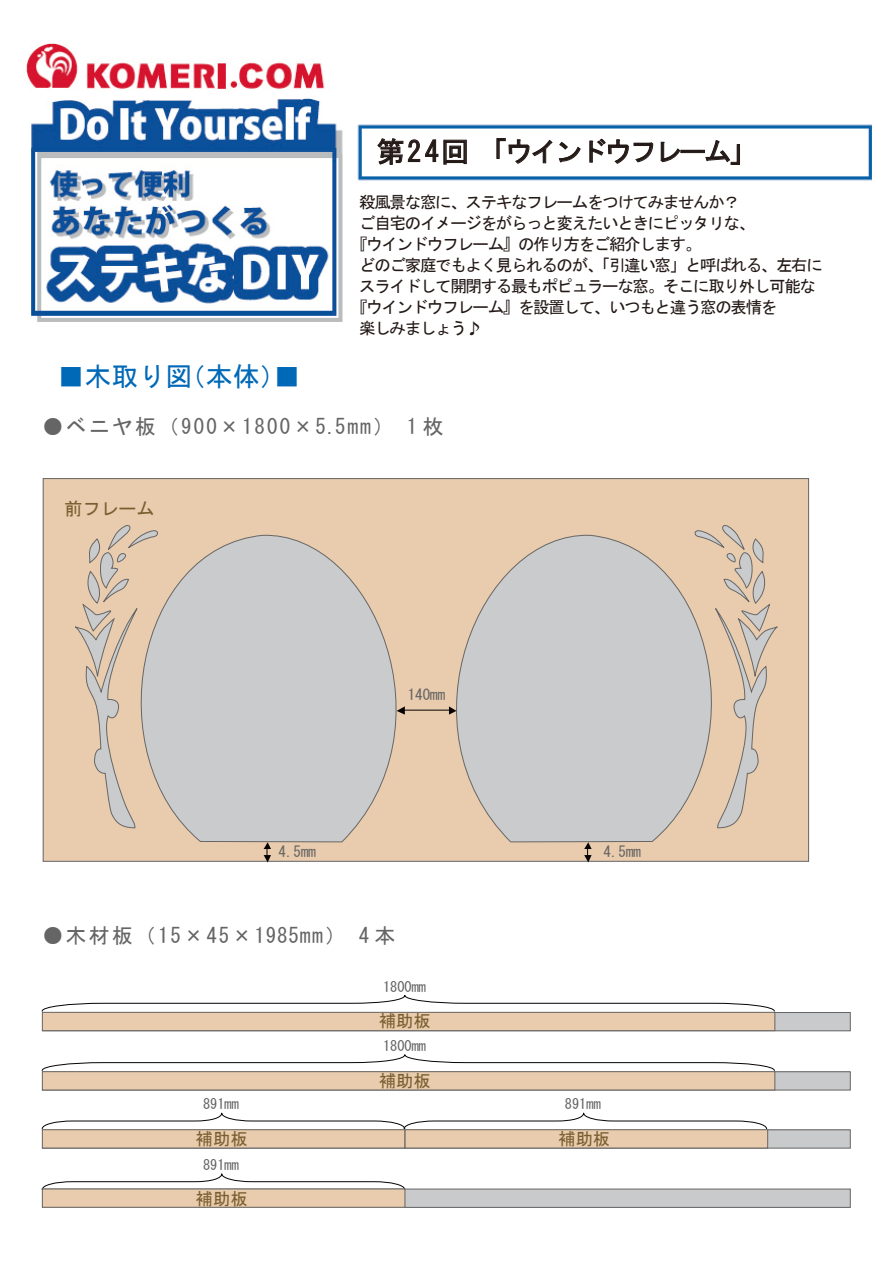
<style>
.page{position:relative;width:893px;height:1263px;background:#fff}
.page>*{position:absolute;margin:0;border:0;box-sizing:border-box;transform-origin:0 0}
.t1{font:27px "MS Gothic";letter-spacing:-.08em;color:#231916}
.t2{font:27px "MS Gothic";color:#0069b7}
.t3{font:21px "MS Gothic";letter-spacing:.1em;color:#666565}
.t4{font:18px "MS Gothic";color:#785e30}
.t5{font:17.25px "MS Gothic";color:#785e30}
.t6{font:16.5px "MS Gothic";letter-spacing:-.08em;color:#231916}
.t7{font:15px "MS Gothic";color:#666565}
.t8{font:14.4px "MS Gothic";color:#666565}
.s1{font-size:28.5px}
</style>
<div class="page">
<img style="left:26px;top:43px;width:846px;height:279px">
<div style="left:372px;top:133px;width:395px;height:38px;background:#fff"></div>
<svg style="left:377px;top:138px;width:90px;height:27px"></svg>
<svg style="left:496px;top:138px;width:56px;height:26px"></svg>
<svg style="left:558px;top:141px;width:23px;height:21px"></svg>
<svg style="left:589px;top:138px;width:64px;height:26px"></svg>
<svg style="left:660px;top:141px;width:21px;height:21px"></svg>
<div style="left:681px;top:150px;width:24px;height:3px;border:1px solid #231916"></div>
<svg style="left:705px;top:140px;width:35px;height:25px"></svg>
<div style="left:355px;top:197px;width:465px;height:50px;background:#fff"></div>
<div style="left:43px;top:479px;width:766px;height:382px;background:#e9ccad"></div>
<svg style="left:75px;top:525px;width:83px;height:246px"></svg>
<svg style="left:98px;top:532px;width:299px;height:310px"></svg>
<svg style="left:695px;top:525px;width:83px;height:245px"></svg>
<svg style="left:405px;top:532px;width:350px;height:310px"></svg>
<hr style="left:403px;top:710px;width:47px;height:1px;background:#060202">
<svg style="left:397px;top:706px;width:8px;height:9px"></svg>
<svg style="left:449px;top:706px;width:7px;height:9px"></svg>
<svg style="left:264px;top:842px;width:7px;height:20px"></svg>
<svg style="left:584px;top:842px;width:8px;height:20px"></svg>
<svg style="left:41px;top:995px;width:734px;height:17px"></svg>
<svg style="left:41px;top:1054px;width:734px;height:17px"></svg>
<svg style="left:41px;top:1173px;width:364px;height:17px"></svg>
<svg style="left:41px;top:1112px;width:726px;height:18px"></svg>
<div style="left:43px;top:1012px;width:807px;height:19px;background:#c9cacb"></div>
<div style="left:42px;top:1012px;width:808px;height:19px;border:1px solid #666565"></div>
<div style="left:43px;top:1072px;width:807px;height:18px;background:#c9cacb"></div>
<div style="left:42px;top:1071px;width:808px;height:19px;border:1px solid #666565"></div>
<div style="left:43px;top:1130px;width:807px;height:18px;background:#c9cacb"></div>
<div style="left:43px;top:1189px;width:807px;height:18px;background:#c9cacb"></div>
<div style="left:42px;top:1189px;width:808px;height:18px;border:1px solid #666565"></div>
<div style="left:42px;top:1012px;width:733px;height:19px;background:#e9ccad"></div>
<div style="left:42px;top:1012px;width:733px;height:19px;border:1px solid #666565"></div>
<div style="left:42px;top:1072px;width:733px;height:18px;background:#e9ccad"></div>
<div style="left:42px;top:1071px;width:733px;height:19px;border:1px solid #666565"></div>
<div style="left:42px;top:1130px;width:363px;height:18px;background:#e9ccad"></div>
<div style="left:42px;top:1129px;width:363px;height:19px;border:1px solid #666565"></div>
<div style="left:42px;top:1189px;width:363px;height:18px;background:#e9ccad"></div>
<div style="left:405px;top:1130px;width:363px;height:18px;background:#e9ccad"></div>
<div style="left:405px;top:1129px;width:363px;height:19px;border:1px solid #666565"></div>
<p class="t1" style="left:376px;top:138px;width:382px"><span class="s1">第2 4回　「</span>ウインドウフレーム<span class="s1">」</span></p>
<p class="t6" style="left:359px;top:194px;width:382px">殺風景な窓に、ステキなフレームをつけてみませんか？</p>
<p class="t6" style="left:359px;top:215px;width:397px">ご自宅のイメージをがらっと変えたいときにピッタリな、</p>
<p class="t6" style="left:351px;top:236px;width:352px">『ウインドウフレーム』の作り方をご紹介します。</p>
<p class="t6" style="left:359px;top:257px;width:465px">どのご家庭でもよく見られるのが、「引違い窓」と呼ばれる、左右に</p>
<p class="t6" style="left:359px;top:278px;width:458px">スライドして開閉する最もポピュラーな窓。そこに取り外し可能な</p>
<p class="t6" style="left:351px;top:299px;width:428px">『ウインドウフレーム』を設置して、いつもと違う窓の表情を</p>
<p class="t6" style="left:359px;top:320px;width:124px">楽しみましょう♪</p>
<p class="t2" style="left:57px;top:363px;width:244px">■木取り図（本体）■</p>
<p class="t3" style="left:43px;top:415px;width:402px">●ベニヤ板（900×1800×5.5mm）　1 枚</p>
<p class="t4" style="left:64px;top:500px;width:92px">前フレーム</p>
<p class="t7" style="left:408px;top:687px;width:39px">140mm</p>
<p class="t7" style="left:279px;top:844px;width:39px">4.5mm</p>
<p class="t7" style="left:604px;top:844px;width:39px">4.5mm</p>
<p class="t3" style="left:43px;top:925px;width:355px">●木材板（15×45×1985mm）　4 本</p>
<p class="t8" style="left:383px;top:979px;width:45px">1800mm</p>
<p class="t5" style="left:379px;top:1012px;width:53px">補助板</p>
<p class="t8" style="left:383px;top:1039px;width:45px">1800mm</p>
<p class="t8" style="left:203px;top:1097px;width:37px">891mm</p>
<p class="t5" style="left:379px;top:1072px;width:53px">補助板</p>
<p class="t8" style="left:565px;top:1097px;width:37px">891mm</p>
<p class="t5" style="left:196px;top:1130px;width:53px">補助板</p>
<p class="t5" style="left:558px;top:1130px;width:53px">補助板</p>
<p class="t8" style="left:203px;top:1158px;width:37px">891mm</p>
<p class="t5" style="left:196px;top:1190px;width:53px">補助板</p>
</div>
